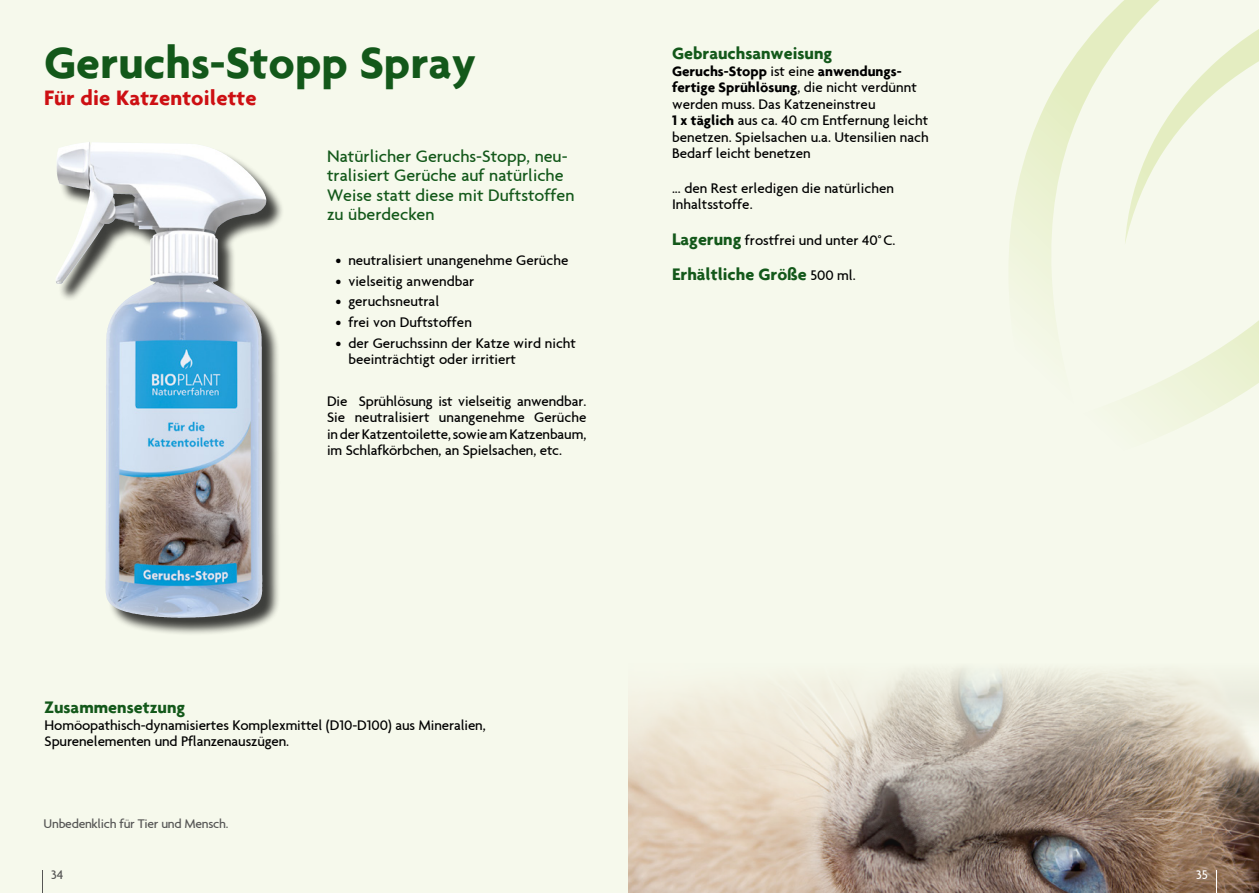
<style>
.page{position:relative;width:1259px;height:893px;background:#fff}
.page>*{position:absolute;margin:0;border:0;box-sizing:border-box;transform-origin:0 0}
.t1{font:700 48px "Agenda";color:#13581a}
.t2{font:700 22.5px "Agenda";letter-spacing:.005em;color:#cd1013}
.t3{font:500 18px/19.5px "Agenda";color:#13581a}
.t4{font:700 18px "Agenda";color:#13581a}
.t5{font:500 15px/16.5px "Agenda";color:#000}
.t6{font:500 13.5px "Agenda";letter-spacing:-.02em;color:#565655}
.t7{font:500 13.5px "Agenda";color:#fff}
.s1{font-weight:700}
.s2{font-weight:700;font-size:18px;color:#13581a}
.s3{font-weight:500;font-size:15px;color:#000}
</style>
<div class="page">
<div style="left:0;top:0;width:629px;height:893px;background:#f6f9ec"></div>
<div style="left:629px;top:0;width:630px;height:893px;background:#f6f9ec"></div>
<svg style="left:42px;top:870px;width:1px;height:23px"></svg>
<svg style="left:1009px;top:0;width:250px;height:431px"></svg>
<img style="left:628px;top:668px;width:631px;height:225px">
<div style="left:58px;top:144px;width:227px;height:492px;background:#000;opacity:.75"></div>
<img style="left:57px;top:143px;width:33px;height:114px">
<svg style="left:1216px;top:870px;width:1px;height:23px"></svg>
<h1 class="t1" style="left:44px;top:33px;width:433px">Geruchs-Stopp Spray</h1>
<h2 class="t2" style="left:44px;top:84px;width:214px">Für die Katzentoilette</h2>
<p class="t3" style="left:327px;top:146px;width:249px">Natürlicher Geruchs-Stopp, neu&shy;tralisiert Gerüche auf natürliche<br>Weise statt diese mit Duftstoffen zu überdecken</p>
<p class="t5" style="left:335px;top:251px;width:234px">• neutralisiert unangenehme Gerüche</p>
<p class="t5" style="left:335px;top:272px;width:140px">• vielseitig anwendbar</p>
<p class="t5" style="left:335px;top:293px;width:105px">• geruchsneutral</p>
<p class="t5" style="left:335px;top:314px;width:138px">• frei von Duftstoffen</p>
<p class="t5" style="left:348px;top:334px;width:229px;text-indent:-13px">• der Geruchssinn der Katze wird nicht beeinträchtigt oder irritiert</p>
<p class="t5" style="left:327px;top:392px;width:261px;text-align:justify">Die Sprühlösung ist vielseitig anwendbar.<br>Sie neutralisiert unangenehme Gerüche in der Katzentoilette, sowie am Katzenbaum, im Schlafkörbchen, an Spielsachen, etc.</p>
<p class="t4" style="left:672px;top:43px;width:162px">Gebrauchsanweisung</p>
<p class="t5" style="left:672px;top:62px;width:258px"><span class="s1">Geruchs-Stopp</span> ist eine <span class="s1">anwendungs&shy;fertige Sprühlösung</span>, die nicht verdünnt werden muss. Das Katzeneinstreu<br><span class="s1">1 x täglich</span> aus ca. 40 cm Entfernung leicht benetzen. Spielsachen u.a. Utensilien nach Bedarf leicht benetzen</p>
<p class="t5" style="left:672px;top:179px;width:223px">... den Rest erledigen die natürlichen<br>Inhaltsstoffe.</p>
<p class="t5" style="left:672px;top:232px;width:225px"><span class="s2">Lagerung</span> frostfrei und unter 40°C.</p>
<p class="t4" style="left:672px;top:263px;width:185px">Erhältliche Größe <span class="s3">500 ml.</span></p>
<p class="t4" style="left:45px;top:696px;width:142px">Zusammensetzung</p>
<p class="t5" style="left:45px;top:716px;width:442px">Homöopathisch-dynamisiertes Komplexmittel (D10-D100) aus Mineralien,<br>Spurenelementen und Pflanzenauszügen.</p>
<p class="t6" style="left:44px;top:816px;width:186px">Unbedenklich für Tier und Mensch.</p>
<p class="t6" style="left:51px;top:866px;width:14px">34</p>
<p class="t7" style="left:1196px;top:866px;width:13px">35</p>
</div>
